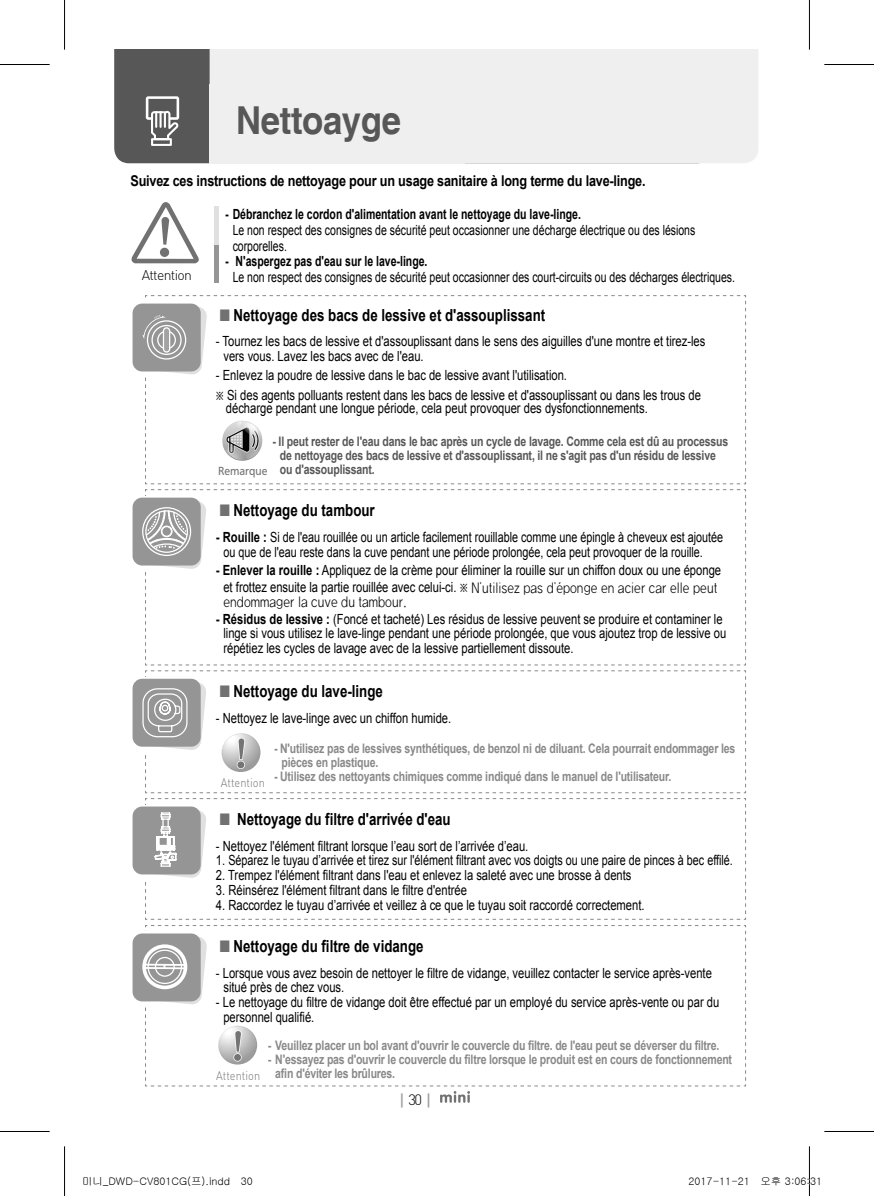
<style>
.page{position:relative;width:874px;height:1196px;background:#fff}
.page>*{position:absolute;margin:0;border:0;box-sizing:border-box;transform-origin:0 0}
.본대{font:700 38.5px "Helvetica";letter-spacing:-.01em;color:#575757;scale:.9 1}
.정규{font:700 16.62px "Arial";color:#000;scale:.8 1}
._11_-15_9_5의_복사본{font:700 14.88px "Arial";letter-spacing:-.015em;color:#000;scale:.85 1}
.t1{font:700 14.88px "Caviar Dreams";color:#9f9f9f}
.정규-2{font:14px/14.9px "Arial";color:#000;scale:.8 1}
.정규-3{font:14px/15.8px "Arial";color:#000;scale:.75 1}
.정규-4{font:14px/14.9px "Arial";color:#000;scale:.77 1}
.정규-5{font:700 14px "Arial";color:#000;scale:.75 1}
.정규-6{font:14px "Yoon Gothic L";color:#000;scale:.8 1}
.정규-7{font:300 14px "DIN Pro";letter-spacing:-.05em;color:#000}
.정규-8{font:700 13.12px/14px "Arial";letter-spacing:-.015em;color:#898989;scale:.8 1}
.정규-9{font:700 13.12px/14px "Arial";letter-spacing:-.015em;color:#575757;text-align:center;scale:.8 1}
.정규-10{font:300 12.25px "DIN Pro";color:#747474;scale:.9 1}
.정규-11{font:12.25px "Carto Gothic Std";letter-spacing:-.005em;color:#717171;scale:.9 1}
.t2{font:10.5px "Gulim";color:#000}
.s1{font-weight:700}
.s2{color:#717171}
.s3{font-family:"Yoon Gothic L"}
.s4{font-family:"DIN Pro";font-weight:300;color:#000}
</style>
<div class="page">
<div style="left:114px;top:50px;width:95px;height:113px;background:#575757"></div>
<svg style="left:146px;top:96px;width:33px;height:50px"></svg>
<div style="left:209px;top:50px;width:549px;height:113px;background:#efefef"></div>
<div style="left:209px;top:84px;width:256px;height:79px;background:#efefef"></div>
<svg style="left:131px;top:202px;width:68px;height:61px"></svg>
<hr style="left:214px;top:206px;width:4px;height:77px;background:#959595">
<hr style="left:214px;top:206px;width:4px;height:39px;background:#e0e0e0">
<svg style="left:133px;top:295px;width:612px;height:624px"></svg>
<svg style="left:133px;top:925px;width:612px;height:177px"></svg>
<hr style="left:0;top:64px;width:50px;height:1px;background:#000">
<hr style="left:823px;top:64px;width:50px;height:1px;background:#000">
<hr style="left:0;top:1131px;width:50px;height:1px;background:#000">
<hr style="left:823px;top:1131px;width:50px;height:1px;background:#000">
<hr style="left:64px;top:0;width:1px;height:50px;background:#000">
<hr style="left:64px;top:1146px;width:1px;height:50px;background:#000">
<hr style="left:808px;top:0;width:1px;height:50px;background:#000">
<hr style="left:808px;top:1146px;width:1px;height:50px;background:#000">
<svg style="left:808px;top:1176px;width:2px;height:10px"></svg>
<p class="본대" style="left:236px;top:97px;width:185px">Nettoayge</p>
<p class="_11_-15_9_5의_복사본" style="left:130px;top:171px;width:607px">Suivez ces instructions de nettoyage pour un usage sanitaire à long terme du lave-linge.</p>
<p class="정규-3" style="left:232px;top:206px;width:618px;text-indent:-7px"><span class="s1">- Débranchez le cordon d'alimentation avant le nettoyage du lave-linge.<br></span>Le non respect des consignes de sécurité peut occasionner une décharge électrique ou des lésions corporelles.</p>
<p class="정규-5" style="left:225px;top:252px;width:271px">- N'aspergez pas d'eau sur le lave-linge.</p>
<p class="정규-7" style="left:142px;top:265px;width:52px">Attention</p>
<p class="정규-3" style="left:232px;top:269px;width:671px">Le non respect des consignes de sécurité peut occasionner des court-circuits ou des décharges électriques.</p>
<p class="정규" style="left:219px;top:304px;width:408px"><span class="s2">■</span> Nettoyage des bacs de lessive et d'assouplissant</p>
<p class="정규-2" style="left:223px;top:334px;width:603px;text-indent:-7px">- Tournez les bacs de lessive et d'assouplissant dans le sens des aiguilles d'une montre et tirez-les vers vous. Lavez les bacs avec de l'eau.</p>
<p class="정규-2" style="left:216px;top:368px;width:440px">- Enlevez la poudre de lessive dans le bac de lessive avant l'utilisation.</p>
<p class="정규-2" style="left:226px;top:388px;width:595px;line-height:13.3px;text-indent:-10px"><span class="s3">※</span> Si des agents polluants restent dans les bacs de lessive et d'assouplissant ou dans les trous de décharge pendant une longue période, cela peut provoquer des dysfonctionnements.</p>
<p class="정규-9" style="left:272px;top:435px;width:571px">- Il peut rester de l'eau dans le bac après un cycle de lavage. Comme cela est dû au processus de nettoyage des bacs de lessive et d'assouplissant, il ne s'agit pas d'un résidu de lessive</p>
<p class="정규-11" style="left:218px;top:464px;width:56px">Remarque</p>
<p class="정규-9" style="left:280px;top:463px;width:120px">ou d'assouplissant.</p>
<p class="정규" style="left:219px;top:499px;width:195px"><span class="s2">■</span> Nettoyage du tambour</p>
<p class="정규-4" style="left:223px;top:529px;width:650px;text-indent:-7px"><span class="s1">- Rouille :</span> Si de l'eau rouillée ou un article facilement rouillable comme une épingle à cheveux est ajoutée ou que de l'eau reste dans la cuve pendant une période prolongée, cela peut provoquer de la rouille.</p>
<p class="정규-2" style="left:216px;top:562px;width:632px;line-height:16.4px;text-align:center"><span class="s1">- Enlever la rouille :</span> Appliquez de la crème pour éliminer la rouille sur un chiffon doux ou une éponge et frottez ensuite la partie rouillée avec celui-ci. <span class="s3">※ N'utilisez pas d'éponge en acier car elle peut</span></p>
<p class="정규-6" style="left:223px;top:590px;width:231px">endommager la cuve du tambour.</p>
<p class="정규-2" style="left:223px;top:611px;width:629px;text-indent:-7px"><span class="s1">- Résidus de lessive :</span> (Foncé et tacheté) Les résidus de lessive peuvent se produire et contaminer le linge si vous utilisez le lave-linge pendant une période prolongée, que vous ajoutez trop de lessive ou répétiez les cycles de lavage avec de la lessive partiellement dissoute.</p>
<p class="정규" style="left:219px;top:680px;width:205px"><span class="s2">■</span> Nettoyage du lave-linge</p>
<p class="정규-2" style="left:216px;top:710px;width:295px">- Nettoyez le lave-linge avec un chiffon humide.</p>
<p class="정규-10" style="left:221px;top:774px;width:50px">Attention</p>
<p class="정규-8" style="left:281px;top:742px;width:568px;text-indent:-7px">- N'utilisez pas de lessives synthétiques, de benzol ni de diluant. Cela pourrait endommager les pièces en plastique.</p>
<p class="정규-8" style="left:274px;top:770px;width:498px">- Utilisez des nettoyants chimiques comme indiqué dans le manuel de l'utilisateur.</p>
<p class="정규" style="left:219px;top:808px;width:290px"><span class="s2">■</span> Nettoyage du filtre d'arrivée d'eau</p>
<p class="정규-2" style="left:216px;top:838px;width:392px">- Nettoyez l'élément filtrant lorsque l’eau sort de l’arrivée d’eau.</p>
<p class="정규-2" style="left:216px;top:853px;width:647px">1. Séparez le tuyau d’arrivée et tirez sur l'élément filtrant avec vos doigts ou une paire de pinces à bec effilé.</p>
<p class="정규-2" style="left:216px;top:868px;width:520px">2. Trempez l'élément filtrant dans l'eau et enlevez la saleté avec une brosse à dents</p>
<p class="정규-2" style="left:216px;top:883px;width:315px">3. Réinsérez l'élément filtrant dans le filtre d'entrée</p>
<p class="정규-2" style="left:216px;top:898px;width:537px">4. Raccordez le tuyau d’arrivée et veillez à ce que le tuyau soit raccordé correctement.</p>
<p class="정규" style="left:219px;top:935px;width:256px"><span class="s2">■</span> Nettoyage du filtre de vidange</p>
<p class="정규-2" style="left:223px;top:965px;width:612px;text-indent:-7px">- Lorsque vous avez besoin de nettoyer le filtre de vidange, veuillez contacter le service après-vente situé près de chez vous.</p>
<p class="정규-2" style="left:223px;top:995px;width:621px;text-indent:-7px">- Le nettoyage du filtre de vidange doit être effectué par un employé du service après-vente ou par du personnel qualifié.</p>
<p class="정규-8" style="left:268px;top:1038px;width:565px">- Veuillez placer un bol avant d'ouvrir le couvercle du filtre. de l'eau peut se déverser du filtre.</p>
<p class="정규-8" style="left:268px;top:1052px;width:581px">- N'essayez pas d'ouvrir le couvercle du filtre lorsque le produit est en cours de fonctionnement</p>
<p class="정규-10" style="left:216px;top:1067px;width:50px">Attention</p>
<p class="정규-8" style="left:275px;top:1066px;width:151px">afin d'éviter les brûlures.</p>
<p class="t1" style="left:400px;top:1090px;width:32px">| <span class="s4">30</span> |</p>
<p class="t2" style="left:82px;top:1176px;width:172px">미니_DWD-CV801CG(프).indd 30</p>
<p class="t2" style="left:688px;top:1176px;width:135px">2017-11-21 오후 3:06:31</p>
</div>
